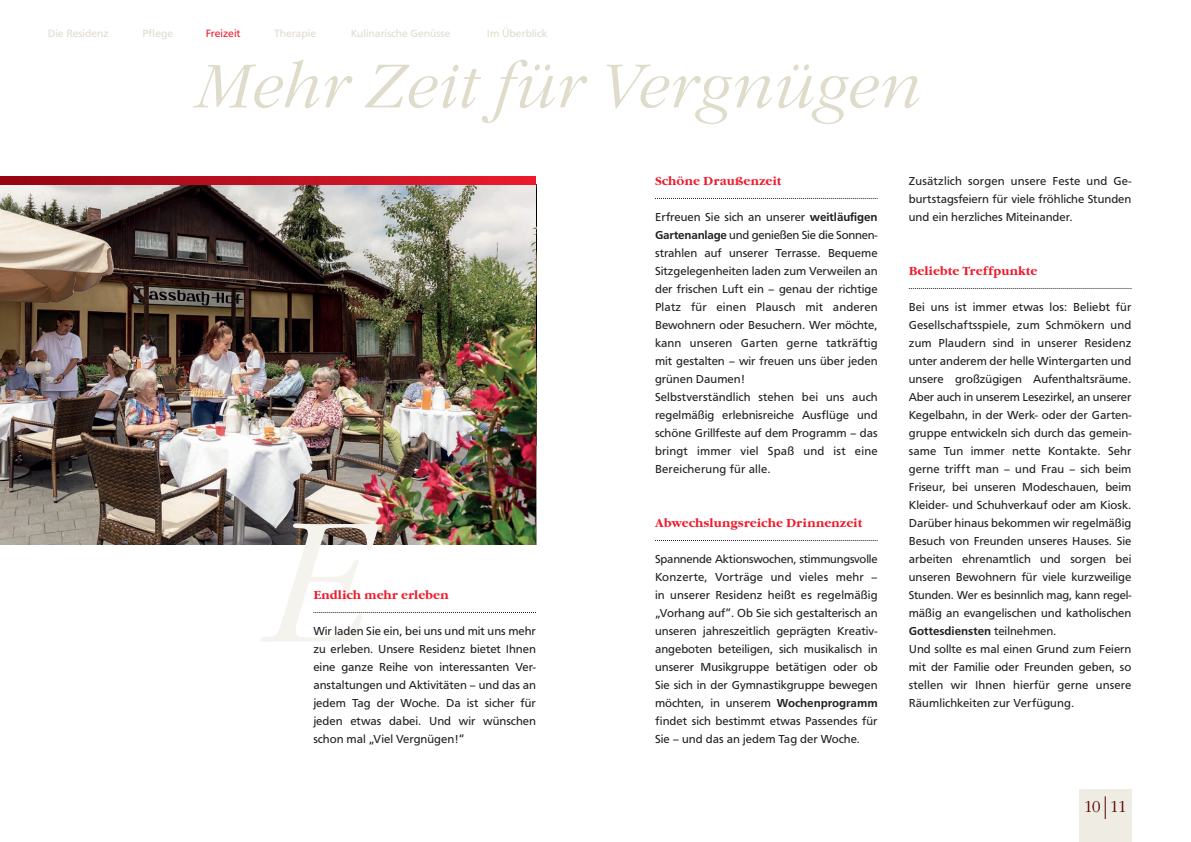
<style>
.page{position:relative;width:1191px;height:842px;background:#fff}
.page>*{position:absolute;margin:0;border:0;box-sizing:border-box;transform-origin:0 0}
.t1{font:italic 300 176px "Garamond Itc T";color:#f4f3ee}
.t2{font:italic 300 64px "Garamond Itc T";color:#e0dccb}
.t3{font:300 16.2px "Garamond Itc T";color:#500}
.t4{font:12px/18px "F015 T";color:#231f20;text-align:justify}
.t5{font:700 12px "Garamond Itc T";color:#ee1b2d}
.t6{font:11.9px "F015 T";letter-spacing:-.015em;color:#231f20}
.t7{font:11.8px "F015 T";letter-spacing:-.01em;color:#231f20}
.t8{font:11px "F015 T";color:#e0dccb}
.t9{font:11px "F015 T";color:#ee1b2d}
.s1{font-weight:500}
</style>
<div class="page">
<img style="left:0;top:185px;width:536px;height:359px">
<svg style="left:655px;top:198px;width:222px;height:1px"></svg>
<svg style="left:655px;top:540px;width:222px;height:1px"></svg>
<svg style="left:0;top:177px;width:536px;height:8px"></svg>
<div style="left:1079px;top:789px;width:52px;height:53px;background:#efede3"></div>
<svg style="left:1105px;top:796px;width:1px;height:23px"></svg>
<svg style="left:313px;top:612px;width:223px;height:1px"></svg>
<svg style="left:909px;top:288px;width:222px;height:1px"></svg>
<p class="t8" style="left:48px;top:27px;width:62px">Die Residenz</p>
<p class="t8" style="left:142px;top:27px;width:32px">Pflege</p>
<p class="t9" style="left:206px;top:27px;width:36px">Freizeit</p>
<p class="t8" style="left:274px;top:27px;width:44px">Therapie</p>
<p class="t8" style="left:351px;top:27px;width:101px">Kulinarische Genüsse</p>
<p class="t8" style="left:487px;top:27px;width:62px">Im Überblick</p>
<h2 class="t2" style="left:196px;top:51px;width:727px">Mehr Zeit für Vergnügen</h2>
<h1 class="t1" style="left:264px;top:486px;width:110px">E</h1>
<p class="t5" style="left:313px;top:588px;width:137px">Endlich mehr erleben</p>
<p class="t4" style="left:313px;top:622px;width:224px">Wir laden Sie ein, bei uns und mit uns mehr zu erleben. Unsere Residenz bietet Ihnen eine ganze Reihe von interessanten Ver&shy;anstaltungen und Aktivitäten – und das an jedem Tag der Woche. Da ist sicher für jeden etwas dabei. Und wir wünschen schon mal „Viel Vergnügen!“</p>
<p class="t5" style="left:655px;top:174px;width:128px">Schöne Draußenzeit</p>
<p class="t4" style="left:655px;top:208px;width:224px;text-align:left">Erfreuen Sie sich an unserer <span class="s1">weitläufigen Gartenanlage</span> und genießen Sie die Sonnen&shy;strahlen auf unserer Terrasse. Bequeme Sitzgelegenheiten laden zum Verweilen an der frischen Luft ein – genau der richtige Platz für einen Plausch mit anderen Bewohnern oder Besuchern. Wer möchte, kann unseren Garten gerne tatkräftig mit gestalten – wir freuen uns über jeden grünen Daumen!<br>Selbstverständlich stehen bei uns auch regelmäßig erlebnisreiche Ausflüge und schöne Grillfeste auf dem Programm – das bringt immer viel Spaß und ist eine Bereicherung für alle.</p>
<p class="t5" style="left:655px;top:516px;width:209px">Abwechslungsreiche Drinnenzeit</p>
<p class="t6" style="left:655px;top:552px;width:224px">Spannende Aktionswochen, stimmungsvolle</p>
<p class="t4" style="left:655px;top:568px;width:224px">Konzerte, Vorträge und vieles mehr – in unserer Residenz heißt es regelmäßig „Vorhang auf“. Ob Sie sich gestalterisch an unseren jahreszeitlich geprägten Kreativ&shy;angeboten beteiligen, sich musikalisch in unserer Musikgruppe betätigen oder ob Sie sich in der Gymnastikgruppe bewegen möchten, in unserem <span class="s1">Wochenprogramm </span>findet sich bestimmt etwas Passendes für Sie – und das an jedem Tag der Woche.</p>
<p class="t4" style="left:909px;top:172px;width:224px">Zusätzlich sorgen unsere Feste und Ge&shy;burtstagsfeiern für viele fröhliche Stunden und ein herzliches Miteinander.</p>
<p class="t5" style="left:909px;top:264px;width:130px">Beliebte Treffpunkte</p>
<p class="t4" style="left:909px;top:298px;width:224px">Bei uns ist immer etwas los: Beliebt für Gesellschaftsspiele, zum Schmökern und zum Plaudern sind in unserer Residenz unter anderem der helle Wintergarten und unsere großzügigen Aufenthaltsräume.<br>Aber auch in unserem Lesezirkel, an unserer Kegelbahn, in der Werk- oder der Garten&shy;gruppe entwickeln sich durch das gemein&shy;same Tun immer nette Kontakte. Sehr gerne trifft man – und Frau – sich beim Friseur, bei unseren Modeschauen, beim Kleider- und Schuhverkauf oder am Kiosk.<br>Darüber hinaus bekommen wir regelmäßig Besuch von Freunden unseres Hauses. Sie arbeiten ehrenamtlich und sorgen bei unseren Bewohnern für viele kurzweilige</p>
<p class="t7" style="left:909px;top:588px;width:224px">Stunden. Wer es besinnlich mag, kann regel-</p>
<p class="t4" style="left:909px;top:604px;width:224px;text-align:left">mäßig an evangelischen und katholischen <span class="s1">Gottesdiensten</span> teilnehmen.<br>Und sollte es mal einen Grund zum Feiern mit der Familie oder Freunden geben, so stellen wir Ihnen hierfür gerne unsere Räumlichkeiten zur Verfügung.</p>
<h3 class="t3" style="left:1083px;top:798px;width:45px">10 11</h3>
</div>
